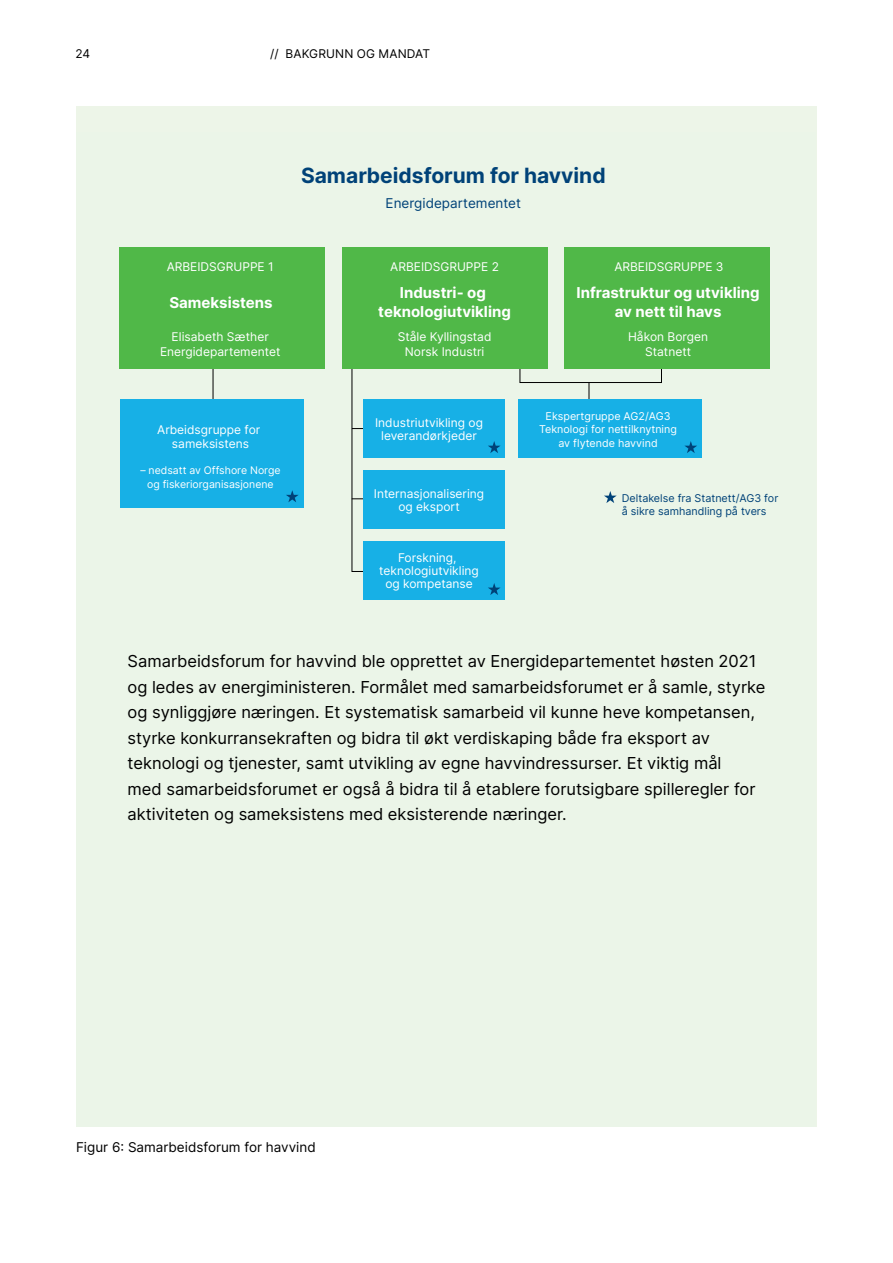
<style>
.page{position:relative;width:893px;height:1263px;background:#fff}
.page>*{position:absolute;margin:0;border:0;box-sizing:border-box;transform-origin:0 0}
.t1{font:700 21px "Inter";color:#004278}
.t2{font:16.5px/25.5px "Inter";color:#000}
.t3{font:700 15px/19.5px "Inter";color:#fff;text-align:center}
.t4{font:13.5px "Inter";color:#000}
.t5{font:13.5px "Inter";color:#004278}
.t6{font:12px/13.4px "Inter";color:#fff;text-align:center}
.t7{font:12px "Inter";letter-spacing:.01em;color:#000}
.t8{font:10.8px/13.5px "Inter";color:#fff;text-align:center}
.t9{font:10.8px/13.5px "Inter";color:#004278}
.t10{font:10.5px/13.5px "Inter";color:#fff;text-align:center}
</style>
<div class="page">
<div style="left:76px;top:106px;width:741px;height:1020px;background:#edf5e8"></div>
<svg style="left:351px;top:369px;width:13px;height:203px"></svg>
<div style="left:364px;top:399px;width:141px;height:59px;background:#17b0e6"></div>
<div style="left:364px;top:470px;width:141px;height:59px;background:#17b0e6"></div>
<div style="left:364px;top:541px;width:141px;height:59px;background:#17b0e6"></div>
<hr style="left:213px;top:368px;width:1px;height:35px;background:#000">
<div style="left:120px;top:247px;width:205px;height:122px;background:#50b848"></div>
<div style="left:120px;top:399px;width:183px;height:109px;background:#17b0e6"></div>
<svg style="left:519px;top:363px;width:143px;height:36px"></svg>
<div style="left:342px;top:247px;width:205px;height:122px;background:#50b848"></div>
<div style="left:564px;top:247px;width:206px;height:122px;background:#50b848"></div>
<div style="left:518px;top:399px;width:184px;height:59px;background:#17b0e6"></div>
<svg style="left:286px;top:490px;width:12px;height:12px"></svg>
<svg style="left:488px;top:441px;width:13px;height:12px"></svg>
<svg style="left:684px;top:441px;width:13px;height:12px"></svg>
<svg style="left:604px;top:491px;width:13px;height:12px"></svg>
<svg style="left:488px;top:583px;width:13px;height:12px"></svg>
<p class="t7" style="left:75px;top:45px;width:16px">24</p>
<p class="t7" style="left:270px;top:45px;width:73px">// Bakgrunnog</p>
<p class="t7" style="left:379px;top:45px;width:20px">mandat</p>
<p class="t6" style="left:167px;top:260px;width:109px">ARBEIDSGRUPPE 1</p>
<p class="t3" style="left:169px;top:292px;width:105px">Sameksistens</p>
<p class="t6" style="left:160px;top:329px;width:122px;line-height:15px">Elisabeth Sæther<br>Energidepartementet</p>
<p class="t6" style="left:157px;top:423px;width:105px">Arbeidsgruppe for sameksistens</p>
<p class="t10" style="left:140px;top:464px;width:142px">– nedsatt av Offshore Norge og fiskeriorganisasjonene</p>
<p class="t1" style="left:301px;top:160px;width:306px">Samarbeidsforum for havvind</p>
<p class="t5" style="left:386px;top:193px;width:137px">Energidepartementet</p>
<p class="t6" style="left:390px;top:260px;width:110px">ARBEIDSGRUPPE 2</p>
<p class="t3" style="left:378px;top:282px;width:134px">Industri- og teknologiutvikling</p>
<p class="t6" style="left:398px;top:329px;width:95px;line-height:15px">Ståle Kyllingstad<br>Norsk Industri</p>
<p class="t6" style="left:375px;top:416px;width:109px">Industriutvikling og leverandørkjeder</p>
<p class="t6" style="left:374px;top:487px;width:112px">Internasjonalisering og eksport</p>
<p class="t6" style="left:379px;top:550px;width:101px">Forskning, teknologiutvikling og kompetanse</p>
<p class="t6" style="left:614px;top:260px;width:111px">ARBEIDSGRUPPE 3</p>
<p class="t3" style="left:577px;top:282px;width:185px">Infrastruktur og utvikling av nett til havs</p>
<p class="t6" style="left:628px;top:329px;width:82px;line-height:15px">Håkon Borgen<br>Statnett</p>
<p class="t8" style="left:539px;top:409px;width:139px">Ekspertgruppe AG2/AG3<br>Teknologi for nettilknytning av flytende havvind</p>
<p class="t9" style="left:622px;top:491px;width:158px">Deltakelse fra Statnett/AG3 for å sikre samhandling på tvers</p>
<p class="t2" style="left:128px;top:648px;width:639px">Samarbeidsforum for havvind ble opprettet av Energidepartementet høsten 2021 og ledes av energiministeren. Formålet med samarbeidsforumet er å samle, styrke og synliggjøre næringen. Et systematisk samarbeid vil kunne heve -kompetansen, styrke konkurransekraften og bidra til økt verdiskaping både fra eksport av teknologi og tjenester, samt utvikling av egne havvindressurser. Et viktig mål<br>med samarbeidsforumet er også å bidra til å etablere forutsigbare spilleregler for aktiviteten og sameksistens med eksisterende næringer.</p>
<p class="t4" style="left:76px;top:1137px;width:241px">Figur 6: Samarbeidsforum for havvind</p>
</div>
